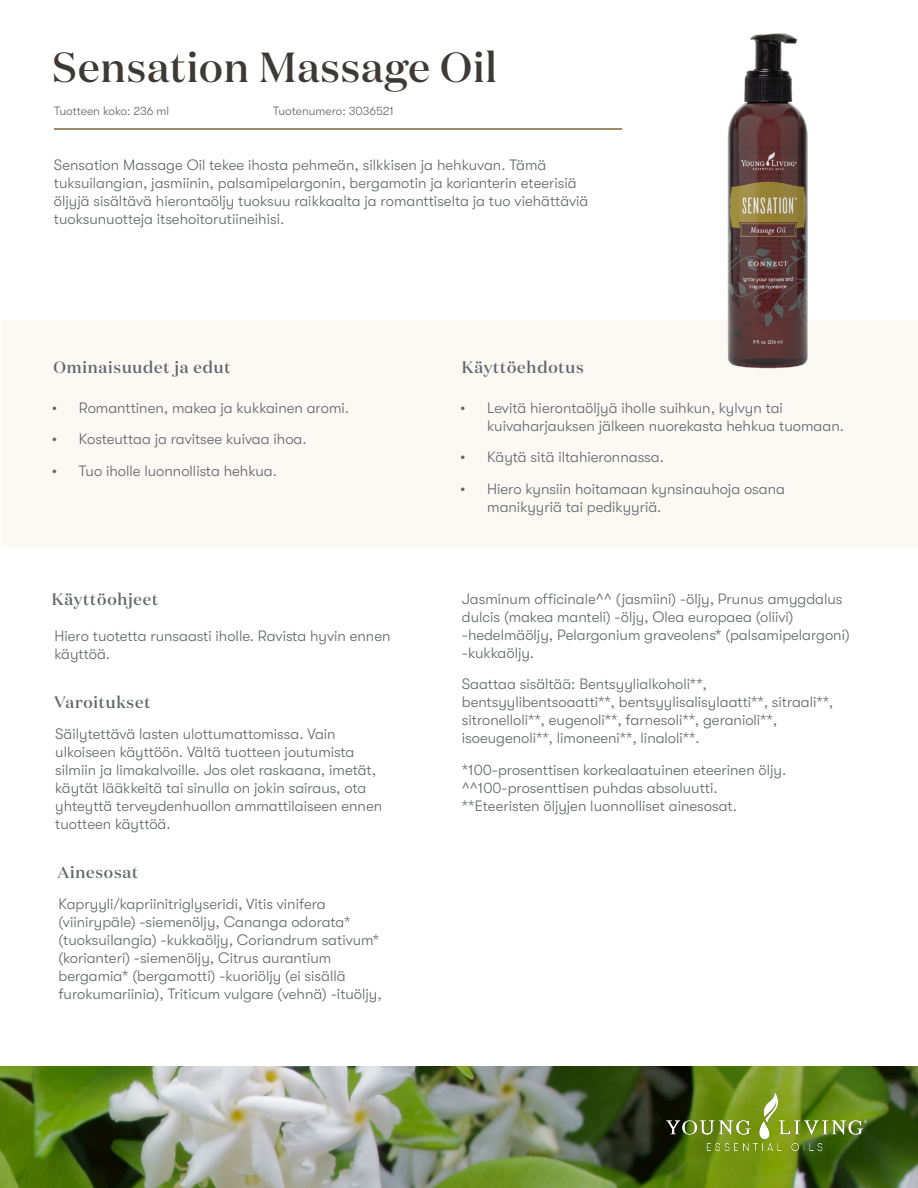
<style>
.page{position:relative;width:918px;height:1188px;background:#fff}
.page>*{position:absolute;margin:0;border:0;box-sizing:border-box;transform-origin:0 0}
.t1{font:500 42px "Domaine Display";letter-spacing:.02em;color:#3d3936}
.t2{font:500 16.5px "Domaine Display";letter-spacing:.05em;color:#61646a}
.t3{font:300 15px/18px "GT Walsheim Pro";color:#61646a}
.t4{font:300 12px "GT Walsheim Pro";color:#61646a}
</style>
<div class="page">
<div style="left:2px;top:320px;width:916px;height:227px;background:#fcf8f4"></div>
<img style="left:0;top:1066px;width:918px;height:122px">
<img style="left:666px;top:1093px;width:201px;height:58px">
<hr style="left:54px;top:128px;width:568px;height:2px;background:#80623b">
<img style="left:725px;top:102px;width:85px;height:268px">
<img style="left:744px;top:33px;width:54px;height:69px">
<h1 class="t1" style="left:52px;top:40px;width:446px">Sensation Massage Oil</h1>
<p class="t4" style="left:54px;top:104px;width:117px">Tuotteen koko: 236 ml</p>
<p class="t4" style="left:273px;top:104px;width:122px">Tuotenumero: 3036521</p>
<p class="t3" style="left:54px;top:156px;width:536px">Sensation Massage Oil tekee ihosta pehmeän, silkkisen ja hehkuvan. Tämä tuksuilangian, jasmiinin, palsamipelargonin, bergamotin ja korianterin eteerisiä öljyjä sisältävä hierontaöljy tuoksuu raikkaalta ja romanttiselta ja tuo viehättäviä tuoksunuotteja itsehoitorutiineihisi.</p>
<p class="t2" style="left:53px;top:357px;width:179px">Ominaisuudet ja edut</p>
<p class="t3" style="left:52px;top:399px;width:299px">• Romanttinen, makea ja kukkainen aromi.</p>
<p class="t3" style="left:52px;top:430px;width:256px">• Kosteuttaa ja ravitsee kuivaa ihoa.</p>
<p class="t3" style="left:52px;top:462px;width:227px">• Tuo iholle luonnollista hehkua.</p>
<p class="t2" style="left:52px;top:589px;width:108px">Käyttöohjeet</p>
<p class="t3" style="left:55px;top:627px;width:337px">Hiero tuotetta runsaasti iholle. Ravista hyvin ennen käyttöä.</p>
<p class="t2" style="left:54px;top:692px;width:98px">Varoitukset</p>
<p class="t3" style="left:55px;top:725px;width:329px">Säilytettävä lasten ulottumattomissa. Vain ulkoiseen käyttöön. Vältä tuotteen joutumista silmiin ja limakalvoille. Jos olet raskaana, imetät, käytät lääkkeitä tai sinulla on jokin sairaus, ota yhteyttä terveydenhuollon ammattilaiseen ennen tuotteen käyttöä.</p>
<p class="t2" style="left:57px;top:862px;width:82px">Ainesosat</p>
<p class="t3" style="left:58px;top:895px;width:325px">Kapryyli/kapriinitriglyseridi, Vitis vinifera (viinirypäle) -siemenöljy, Cananga odorata* (tuoksuilangia) -kukkaöljy, Coriandrum sativum* (korianteri) -siemenöljy, Citrus aurantium bergamia* (bergamotti) -kuoriöljy (ei sisällä furokumariinia), Triticum vulgare (vehnä) -ituöljy,</p>
<p class="t2" style="left:462px;top:357px;width:124px">Käyttöehdotus</p>
<p class="t3" style="left:487px;top:399px;width:358px;text-indent:-27px">• Levitä hierontaöljyä iholle suihkun, kylvyn tai kuivaharjauksen jälkeen nuorekasta hehkua tuomaan.</p>
<p class="t3" style="left:460px;top:448px;width:205px">• Käytä sitä iltahieronnassa.</p>
<p class="t3" style="left:487px;top:480px;width:299px;text-indent:-27px">• Hiero kynsiin hoitamaan kynsinauhoja osana manikyyriä tai pedikyyriä.</p>
<p class="t3" style="left:462px;top:590px;width:389px">Jasminum officinale^^ (jasmiini) -öljy, Prunus amygdalus dulcis (makea manteli) -öljy, Olea europaea (oliivi) -hedelmäöljy, Pelargonium graveolens* (palsamipelargoni) -kukkaöljy.</p>
<p class="t3" style="left:462px;top:675px;width:373px">Saattaa sisältää: Bentsyylialkoholi**, bentsyylibentsoaatti**, bentsyylisalisylaatti**, sitraali**, sitronelloli**, eugenoli**, farnesoli**, geranioli**, isoeugenoli**, limoneeni**, linaloli**.</p>
<p class="t3" style="left:462px;top:761px;width:326px">*100-prosenttisen korkealaatuinen eteerinen öljy. ^^100-prosenttisen puhdas absoluutti. **Eteeristen öljyjen luonnolliset ainesosat.</p>
</div>
